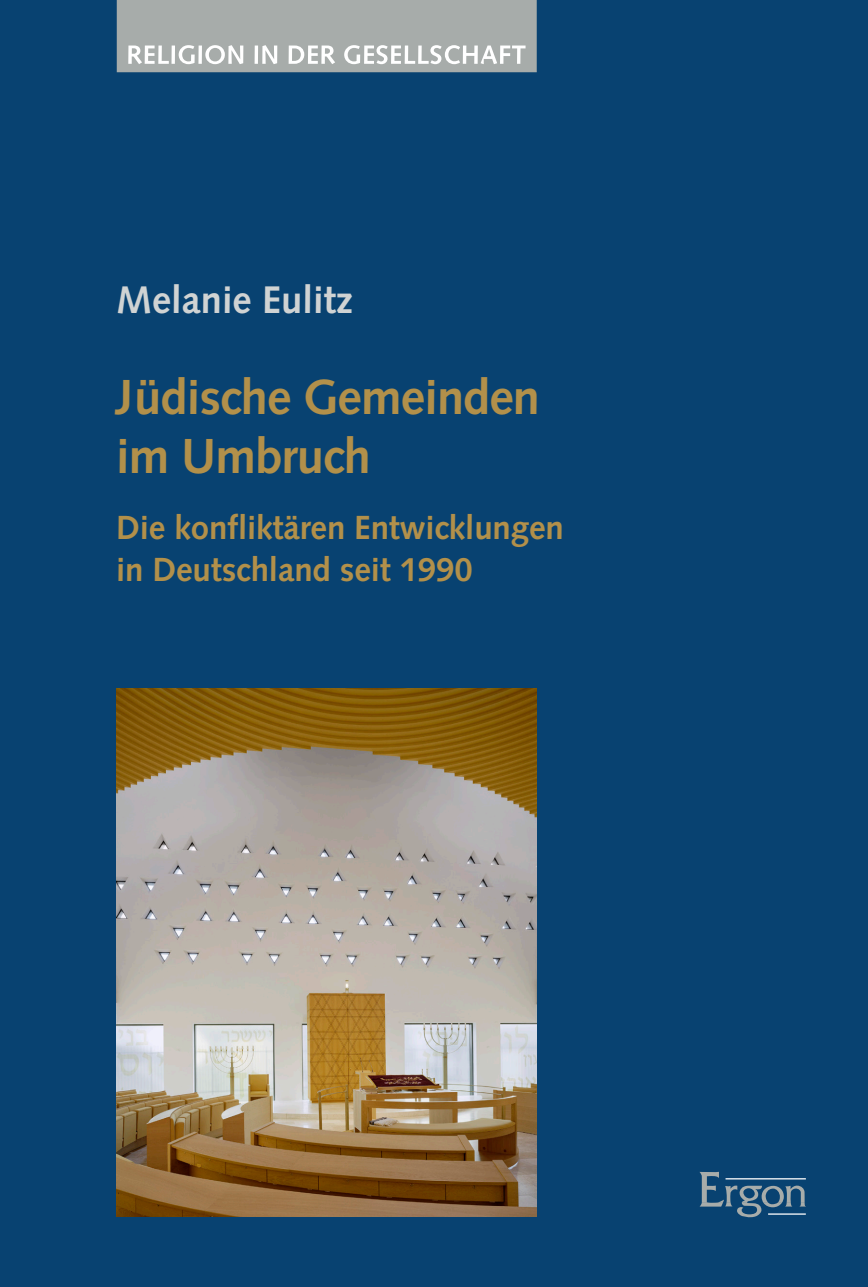
<style>
.page{position:relative;width:868px;height:1287px;background:#fff}
.page>*{position:absolute;margin:0;border:0;box-sizing:border-box;transform-origin:0 0}
.t1{font:700 49.2px/59px "Syntax";letter-spacing:-.02em;color:#b2904a}
.t2{font:700 38.4px "Syntax";color:#d0d3d3}
.t3{font:700 33.4px/42px "Syntax";letter-spacing:-.005em;color:#b2904a}
</style>
<div class="page">
<div style="left:0;top:0;width:867px;height:1287px;background:#084271"></div>
<svg style="left:117px;top:0;width:419px;height:72px"></svg>
<svg style="left:699px;top:1172px;width:107px;height:46px"></svg>
<img style="left:116px;top:689px;width:420px;height:527px">
<p class="t2" style="left:116px;top:278px;width:238px">Melanie Eulitz</p>
<h1 class="t1" style="left:116px;top:368px;width:425px">Jüdische Gemeinden im Umbruch</h1>
<p class="t3" style="left:116px;top:507px;width:449px">Die konfliktären Entwicklungen in Deutschland seit 1990</p>
</div>
